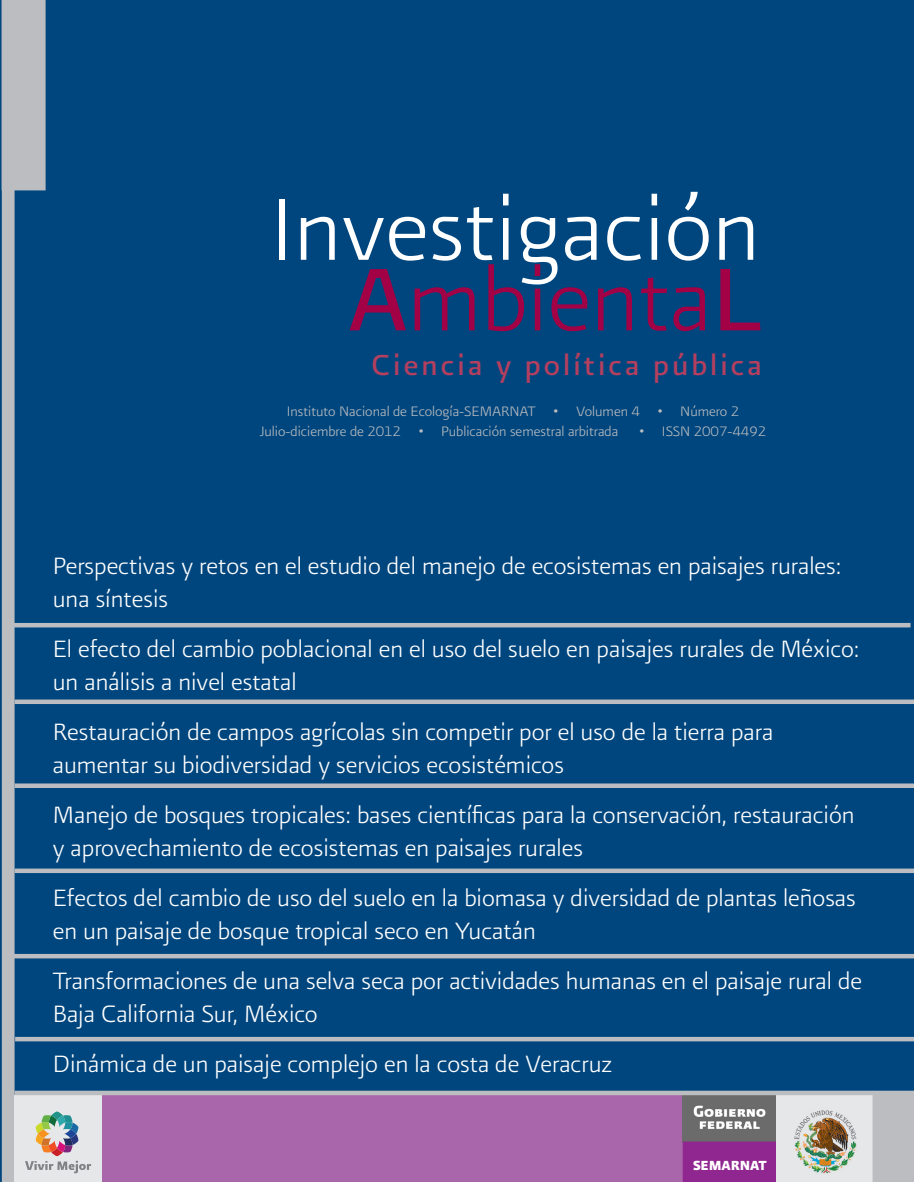
<style>
.page{position:relative;width:914px;height:1182px;background:#fff}
.page>*{position:absolute;margin:0;border:0;box-sizing:border-box;transform-origin:0 0}
.t1{font:106.5px "Presidencia Fina";color:#fff}
.t2{font:106.5px "Presidencia Fina";color:#a30146}
.t3{font:34.5px "Presidencia Base";letter-spacing:.09em;color:#b43f5f}
.t4{font:28.5px/33px "Presidencia Fina";color:#fff}
.t5{font:16.5px/19.8px "Presidencia Fina";color:#bcbdc0}
.t6{font:15.6px "Presidencia Fuerte";color:#fff}
.s1{font-family:"Presidencia Base"}
</style>
<div class="page">
<div style="left:0;top:0;width:913px;height:1181px;background:#00467e"></div>
<div style="left:2px;top:0;width:13px;height:1181px;background:#bcbdc0"></div>
<div style="left:15px;top:1094px;width:892px;height:87px;background:#a966aa"></div>
<img style="left:682px;top:1095px;width:94px;height:46px">
<div style="left:682px;top:1141px;width:94px;height:40px;background:#90268f"></div>
<img style="left:776px;top:1095px;width:96px;height:86px">
<div style="left:15px;top:1094px;width:87px;height:87px;background:#e6e7e9"></div>
<svg style="left:25px;top:1111px;width:66px;height:62px"></svg>
<div style="left:15px;top:699px;width:898px;height:5px;background:#bcbdc0"></div>
<hr style="left:9px;top:623px;width:901px;height:4px;background:#bcbdc0">
<div style="left:15px;top:783px;width:898px;height:5px;background:#bcbdc0"></div>
<div style="left:15px;top:868px;width:898px;height:5px;background:#bcbdc0"></div>
<div style="left:8px;top:953px;width:905px;height:5px;background:#bcbdc0"></div>
<div style="left:15px;top:1036px;width:898px;height:5px;background:#bcbdc0"></div>
<div style="left:14px;top:1090px;width:899px;height:5px;background:#bcbdc0"></div>
<div style="left:0;top:0;width:46px;height:190px;background:#bcbdc0"></div>
<div style="left:872px;top:1093px;width:42px;height:89px;background:#bcbdc0"></div>
<h1 class="t1" style="left:270px;top:170px;width:492px">Investigación</h1>
<h1 class="t2" style="left:348px;top:241px;width:416px"><span class="s1">A</span>mbienta<span class="s1">L</span></h1>
<p class="t3" style="left:371px;top:345px;width:392px">Ciencia y política pública</p>
<p class="t5" style="left:260px;top:401px;width:481px;text-indent:27px">Instituto Nacional de Ecología-SEMARNAT • Volumen 4 • Número 2<br>Julio-diciembre de 2012 • Publicación semestral arbitrada</p>
<p class="t5" style="left:639px;top:421px;width:129px">• ISSN 2007-4492</p>
<p class="t4" style="left:53px;top:549px;width:790px">Perspectivas y retos en el estudio del manejo de ecosistemas en paisajes rurales: una síntesis</p>
<p class="t4" style="left:53px;top:632px;width:808px">El efecto del cambio poblacional en el uso del suelo en paisajes rurales de México: un análisis a nivel estatal</p>
<p class="t4" style="left:53px;top:715px;width:722px">Restauración de campos agrícolas sin competir por el uso de la tierra para aumentar su biodiversidad y servicios ecosistémicos</p>
<p class="t4" style="left:53px;top:798px;width:803px">Manejo de bosques tropicales: bases científicas para la conservación, restauración y aprovechamiento de ecosistemas en paisajes rurales</p>
<p class="t4" style="left:53px;top:881px;width:804px">Efectos del cambio de uso del suelo en la biomasa y diversidad de plantas leñosas en un paisaje de bosque tropical seco en Yucatán</p>
<p class="t4" style="left:53px;top:964px;width:810px">Transformaciones de una selva seca por actividades humanas en el paisaje rural de<br>Baja California Sur, México</p>
<p class="t4" style="left:53px;top:1047px;width:560px">Dinámica de un paisaje complejo en la costa de Veracruz</p>
<p class="t6" style="left:693px;top:1156px;width:75px">SEMARNAT</p>
</div>
